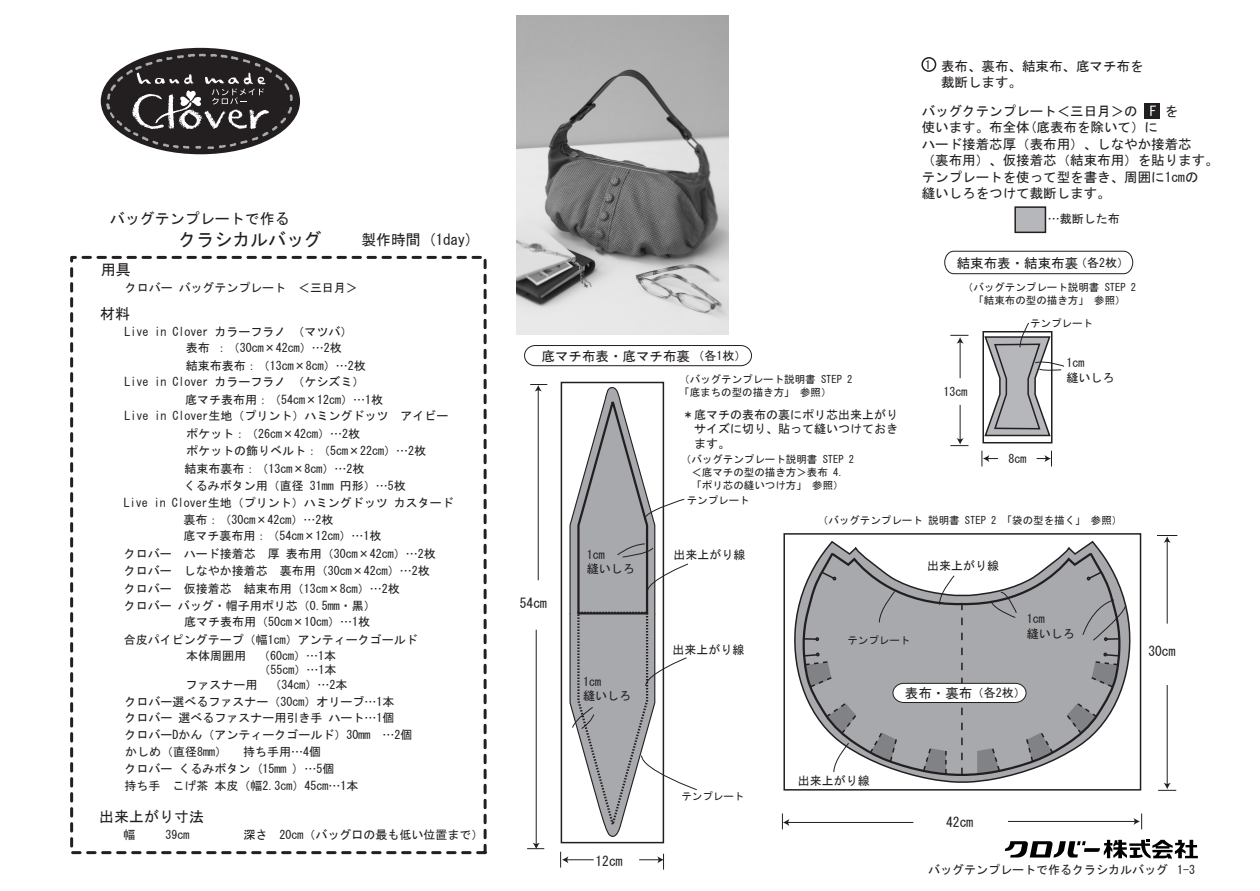
<style>
.page{position:relative;width:1260px;height:891px;background:#fff}
.page>*{position:absolute;margin:0;border:0;box-sizing:border-box;transform-origin:0 0}
.t1{font:18px "MS Gothic";color:#231f20}
.t2{font:15px "MS Gothic";color:#231f20}
.t3{font:13.5px/16.5px "MS Gothic";color:#231f20}
.t4{font:13.5px "MS Gothic";color:#fff}
.t5{font:12px/14.2px "MS Gothic";color:#231f20}
.t6{font:11.55px "MS Gothic";color:#231f20}
.t7{font:10.5px/12.8px "MS Gothic";color:#231f20;text-align:center}
.s1{font-size:12px}
</style>
<div class="page">
<svg style="left:1005px;top:840px;width:193px;height:19px"></svg>
<svg style="left:105px;top:49px;width:188px;height:105px"></svg>
<div style="left:70px;top:256px;width:417px;height:598px;border:3px dashed #231f20"></div>
<img style="left:516px;top:16px;width:213px;height:318px">
<div style="left:982px;top:331px;width:71px;height:112px;border:2px solid #231f20"></div>
<div style="left:783px;top:533px;width:358px;height:258px;border:2px solid #231f20"></div>
<svg style="left:794px;top:540px;width:337px;height:243px"></svg>
<div style="left:561px;top:382px;width:103px;height:461px;border:2px solid #231f20"></div>
<div style="left:921px;top:57px;width:15px;height:15px;border:2px solid #231f20;border-radius:50%"></div>
<div style="left:1144px;top:103px;width:16px;height:15px;background:#231f20"></div>
<div style="left:1014px;top:206px;width:32px;height:27px;background:#b6b7bb;border:2px solid #231f20"></div>
<hr style="left:1167px;top:541px;width:1px;height:83px;background:#231f20">
<svg style="left:1157px;top:535px;width:20px;height:8px"></svg>
<hr style="left:1167px;top:685px;width:1px;height:100px;background:#231f20">
<svg style="left:1158px;top:783px;width:18px;height:8px"></svg>
<svg style="left:944px;top:250px;width:189px;height:24px"></svg>
<svg style="left:524px;top:345px;width:228px;height:21px"></svg>
<svg style="left:800px;top:550px;width:326px;height:227px"></svg>
<svg style="left:983px;top:322px;width:81px;height:115px"></svg>
<hr style="left:960px;top:342px;width:1px;height:36px;background:#231f20">
<svg style="left:950px;top:335px;width:18px;height:9px"></svg>
<hr style="left:960px;top:405px;width:1px;height:35px;background:#231f20">
<svg style="left:950px;top:438px;width:18px;height:8px"></svg>
<svg style="left:982px;top:451px;width:16px;height:15px"></svg>
<svg style="left:1037px;top:451px;width:15px;height:15px"></svg>
<hr style="left:787px;top:822px;width:126px;height:1px;background:#231f20">
<svg style="left:782px;top:814px;width:7px;height:15px"></svg>
<hr style="left:1008px;top:821px;width:127px;height:1px;background:#231f20">
<svg style="left:1134px;top:814px;width:8px;height:15px"></svg>
<svg style="left:569px;top:386px;width:128px;height:452px"></svg>
<hr style="left:538px;top:390px;width:1px;height:190px;background:#231f20">
<svg style="left:530px;top:384px;width:17px;height:7px"></svg>
<hr style="left:536px;top:630px;width:1px;height:215px;background:#231f20">
<svg style="left:527px;top:843px;width:17px;height:6px"></svg>
<svg style="left:560px;top:852px;width:34px;height:16px"></svg>
<svg style="left:639px;top:854px;width:25px;height:16px"></svg>
<p class="t2" style="left:110px;top:211px;width:181px">バッグテンプレートで作る</p>
<h1 class="t1" style="left:179px;top:231px;width:145px">クラシカルバッグ</h1>
<p class="t2" style="left:361px;top:232px;width:113px">製作時間 (1day)</p>
<p class="t2" style="left:101px;top:262px;width:31px">用具</p>
<p class="t2" style="left:100px;top:306px;width:31px">材料</p>
<p class="t5" style="left:125px;top:281px;width:234px">クロバーバッグテンプレート ＜三日月＞</p>
<p class="t5" style="left:125px;top:325px;width:230px">Live in Clover カラーフラノ（マツバ）</p>
<p class="t5" style="left:125px;top:375px;width:242px">Live in Clover カラーフラノ（ケシズミ）</p>
<p class="t5" style="left:125px;top:409px;width:326px">Live in Clover生地（プリント）ハミングドッツ アイビー</p>
<p class="t5" style="left:186px;top:340px;width:157px">表布：（30cm×42cm）…2枚</p>
<p class="t5" style="left:186px;top:359px;width:182px">結束布表布：（13cm×8cm）…2枚</p>
<p class="t5" style="left:185px;top:392px;width:200px">底マチ表布用：（54cm×12cm）…1枚</p>
<p class="t5" style="left:186px;top:425px;width:242px;line-height:17.1px">ポケット：（26cm×42cm）…2枚<br>ポケットの飾りベルト：（5cm×22cm）…2枚</p>
<p class="t5" style="left:185px;top:462px;width:182px">結束布裏布：（13cm×8cm）…2枚</p>
<p class="t5" style="left:184px;top:479px;width:223px">くるみボタン用（直径 31mm 円形）…5枚</p>
<p class="t5" style="left:184px;top:512px;width:152px">裏布：（30cm×42cm）…2枚</p>
<p class="t5" style="left:124px;top:496px;width:331px">Live in Clover生地（プリント）ハミングドッツカスタード</p>
<p class="t5" style="left:184px;top:529px;width:200px">底マチ裏布用：（54cm×12cm）…1枚</p>
<p class="t5" style="left:124px;top:545px;width:313px;line-height:17.2px">クロバー ハード接着芯 厚表布用（30cm×42cm）…2枚クロバー しなやか接着芯 裏布用（30cm×42cm）…2枚クロバー 仮接着芯 結束布用（13cm×8cm）…2枚<br>クロバーバッグ・帽子用ポリ芯（0.5mm・黒）</p>
<p class="t5" style="left:184px;top:615px;width:188px">底マチ表布用（50cm×10cm）…1枚</p>
<p class="t5" style="left:259px;top:663px;width:79px">（55cm）…1本</p>
<p class="t5" style="left:124px;top:632px;width:295px">合皮パイピングテープ（幅1cm）アンティークゴールド</p>
<p class="t5" style="left:186px;top:648px;width:152px">本体周囲用 （60cm）…1本</p>
<p class="t5" style="left:186px;top:677px;width:164px">ファスナー用 （34cm）…2本</p>
<p class="t5" style="left:124px;top:693px;width:272px;line-height:16.6px">クロバー選べるファスナー（30cm）オリーブ…1本クロバー選べるファスナー用引き手ハート…1個</p>
<p class="t5" style="left:124px;top:728px;width:290px">クロバーDかん（アンティークゴールド）30mm …2個</p>
<p class="t5" style="left:124px;top:761px;width:212px">クロバーくるみボタン (15mm ) …5個</p>
<p class="t5" style="left:125px;top:744px;width:103px">かしめ（直径8mm）</p>
<p class="t5" style="left:243px;top:744px;width:80px">持ち手用…4個</p>
<p class="t5" style="left:124px;top:779px;width:236px">持ち手 こげ茶本皮（幅2.3cm）45cm…1本</p>
<p class="t2" style="left:99px;top:809px;width:106px">出来上がり寸法</p>
<p class="t5" style="left:123px;top:828px;width:13px">幅</p>
<p class="t5" style="left:165px;top:828px;width:25px">39cm</p>
<p class="t5" style="left:243px;top:828px;width:241px">深さ 20cm（バッグ口の最も低い位置まで）</p>
<p class="t6" style="left:925px;top:59px;width:7px">1</p>
<p class="t3" style="left:941px;top:58px;width:204px">表布、裏布、結束布、底マチ布を裁断します。</p>
<p class="t3" style="left:922px;top:103px;width:217px">バッグクテンプレート＜三日月＞の</p>
<p class="t3" style="left:1165px;top:103px;width:15px">を</p>
<p class="t3" style="left:922px;top:119px;width:298px">使います。布全体(底表布を除いて）に<br>ハード接着芯厚（表布用）、しなやか接着芯<br>（裏布用）、仮接着芯（結束布用）を貼ります。テンプレートを使って型を書き、周囲に1cmの<br>縫いしろをつけて裁断します。</p>
<p class="t4" style="left:1150px;top:104px;width:8px">F</p>
<p class="t5" style="left:1048px;top:211px;width:73px">…裁断した布</p>
<p class="t3" style="left:957px;top:255px;width:174px">結束布表・結束布裏<span class="s1">（各2枚）</span></p>
<p class="t7" style="left:963px;top:281px;width:175px">（バッグテンプレート説明書 STEP 2「結束布の型の描き方」参照）</p>
<p class="t3" style="left:542px;top:348px;width:206px">底マチ布表・底マチ布裏<span class="s1">（各1枚）</span></p>
<p class="t7" style="left:679px;top:373px;width:175px;text-align:left">（バッグテンプレート説明書 STEP 2「底まちの型の描き方」参照）</p>
<p class="t5" style="left:694px;top:408px;width:205px;text-align:justify;text-indent:-12px">＊底マチの表布の裏にポリ芯出来上がりサイズに切り、貼って縫いつけておきます。</p>
<p class="t7" style="left:681px;top:453px;width:175px">（バッグテンプレート説明書 STEP 2＜底マチの型の描き方＞表布 4．<br>「ポリ芯の縫いつけ方」参照）</p>
<p class="t7" style="left:687px;top:494px;width:64px">テンプレート</p>
<p class="t5" style="left:943px;top:384px;width:25px">13cm</p>
<p class="t7" style="left:1030px;top:317px;width:64px">テンプレート</p>
<p class="t5" style="left:1009px;top:452px;width:19px">8cm</p>
<p class="t5" style="left:1066px;top:356px;width:49px">1cm<br>縫いしろ</p>
<p class="t3" style="left:520px;top:594px;width:28px">54cm</p>
<p class="t5" style="left:587px;top:547px;width:49px">1cm<br>縫いしろ</p>
<p class="t5" style="left:583px;top:674px;width:49px">1cm<br>縫いしろ</p>
<p class="t3" style="left:596px;top:853px;width:28px">12cm</p>
<p class="t5" style="left:673px;top:547px;width:73px">出来上がり線</p>
<p class="t5" style="left:672px;top:643px;width:73px">出来上がり線</p>
<p class="t7" style="left:681px;top:790px;width:64px">テンプレート</p>
<p class="t7" style="left:818px;top:513px;width:306px">（バッグテンプレート説明書 STEP 2 「袋の型を描く」参照）</p>
<p class="t5" style="left:927px;top:559px;width:74px">出来上がり線</p>
<p class="t7" style="left:847px;top:633px;width:64px">テンプレート</p>
<p class="t5" style="left:1027px;top:612px;width:49px">1cm<br>縫いしろ</p>
<p class="t3" style="left:905px;top:685px;width:123px">表布・裏布<span class="s1">（各2枚）</span></p>
<p class="t5" style="left:798px;top:773px;width:73px">出来上がり線</p>
<p class="t3" style="left:946px;top:814px;width:28px">42cm</p>
<p class="t3" style="left:1148px;top:642px;width:28px">30cm</p>
<p class="t5" style="left:928px;top:862px;width:269px">バッグテンプレートで作るクラシカルバッグ 1-3</p>
</div>
